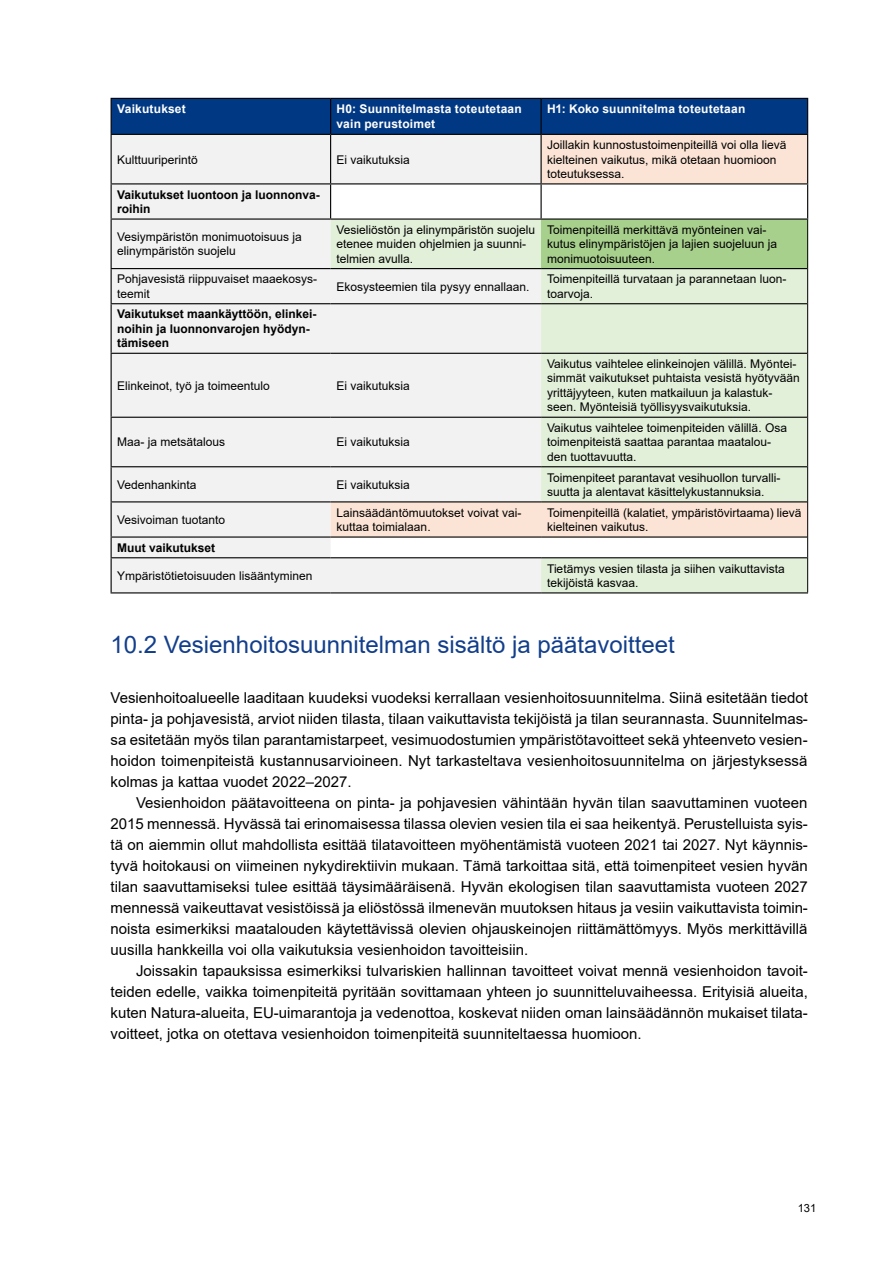
<style>
.page{position:relative;width:893px;height:1263px;background:#fff}
.page>*{position:absolute;margin:0;border:0;box-sizing:border-box;transform-origin:0 0}
.OTS_2{font:24px "Arial";color:#123e8b}
.Leipis{font:15px/21px "Arial";color:#000;text-align:justify}
.Leipis_eka_kpl{font:15px/21px "Arial";color:#000;text-align:justify}
.Taulukko_vasen{font:12px/14.4px "Arial";color:#000}
.Taulukko_vasen-2{font:700 12px/14.4px "Arial";color:#000}
.Taulukko_otsikko_val{font:700 12px/14.4px "Arial";letter-spacing:.015em;color:#fff}
.t1{font:11.25px "Arial";color:#000}
</style>
<div class="page">
<div style="left:112px;top:99px;width:695px;height:35px;background:#003883"></div>
<div style="left:112px;top:135px;width:219px;height:457px;background:#f2f2f2"></div>
<svg style="left:331px;top:135px;width:476px;height:83px"></svg>
<svg style="left:331px;top:220px;width:476px;height:372px;fill:#e2efd9"></svg>
<div style="left:541px;top:219px;width:267px;height:50px;background:#a8d08d"></div>
<hr style="left:111px;top:99px;width:1px;height:35px;background:#000">
<hr style="left:111px;top:98px;width:220px;height:1px;background:#000">
<hr style="left:331px;top:98px;width:210px;height:1px;background:#000">
<hr style="left:541px;top:98px;width:267px;height:1px;background:#000">
<hr style="left:330px;top:99px;width:1px;height:35px;background:#000">
<hr style="left:541px;top:99px;width:1px;height:35px;background:#000">
<hr style="left:807px;top:99px;width:1px;height:35px;background:#000">
<hr style="left:111px;top:135px;width:1px;height:48px;background:#000">
<hr style="left:111px;top:184px;width:1px;height:34px;background:#000">
<hr style="left:111px;top:220px;width:1px;height:48px;background:#000">
<hr style="left:330px;top:135px;width:1px;height:48px;background:#000">
<hr style="left:541px;top:135px;width:1px;height:48px;background:#000">
<hr style="left:807px;top:135px;width:1px;height:48px;background:#000">
<hr style="left:330px;top:184px;width:1px;height:34px;background:#000">
<hr style="left:541px;top:184px;width:1px;height:34px;background:#000">
<hr style="left:807px;top:184px;width:1px;height:34px;background:#000">
<hr style="left:807px;top:220px;width:1px;height:49px;background:#000">
<hr style="left:111px;top:269px;width:1px;height:34px;background:#000">
<hr style="left:807px;top:269px;width:1px;height:35px;background:#000">
<hr style="left:111px;top:304px;width:1px;height:49px;background:#000">
<hr style="left:807px;top:304px;width:1px;height:49px;background:#000">
<hr style="left:111px;top:354px;width:1px;height:63px;background:#000">
<hr style="left:807px;top:353px;width:1px;height:64px;background:#000">
<hr style="left:111px;top:418px;width:1px;height:48px;background:#000">
<hr style="left:807px;top:417px;width:1px;height:50px;background:#000">
<hr style="left:111px;top:467px;width:1px;height:34px;background:#000">
<hr style="left:807px;top:467px;width:1px;height:35px;background:#000">
<hr style="left:111px;top:502px;width:1px;height:34px;background:#000">
<hr style="left:807px;top:502px;width:1px;height:35px;background:#000">
<svg style="left:111px;top:538px;width:1px;height:19px"></svg>
<svg style="left:807px;top:537px;width:1px;height:21px"></svg>
<hr style="left:111px;top:558px;width:1px;height:34px;background:#000">
<hr style="left:111px;top:134px;width:220px;height:1px;background:#000">
<hr style="left:331px;top:134px;width:210px;height:1px;background:#000">
<hr style="left:541px;top:134px;width:267px;height:1px;background:#000">
<hr style="left:111px;top:183px;width:220px;height:1px;background:#000">
<hr style="left:331px;top:183px;width:210px;height:1px;background:#000">
<hr style="left:541px;top:183px;width:267px;height:1px;background:#000">
<hr style="left:111px;top:218px;width:220px;height:2px;background:#000">
<hr style="left:331px;top:218px;width:210px;height:2px;background:#000">
<hr style="left:541px;top:218px;width:267px;height:2px;background:#000">
<hr style="left:111px;top:268px;width:220px;height:1px;background:#000">
<hr style="left:331px;top:268px;width:210px;height:1px;background:#000">
<hr style="left:541px;top:268px;width:266px;height:1px;background:#000">
<hr style="left:111px;top:303px;width:220px;height:1px;background:#000">
<hr style="left:331px;top:303px;width:210px;height:1px;background:#000">
<hr style="left:541px;top:303px;width:266px;height:1px;background:#000">
<hr style="left:111px;top:353px;width:220px;height:1px;background:#000">
<hr style="left:331px;top:353px;width:210px;height:1px;background:#000">
<hr style="left:541px;top:353px;width:266px;height:1px;background:#000">
<hr style="left:111px;top:417px;width:220px;height:1px;background:#000">
<hr style="left:331px;top:417px;width:210px;height:1px;background:#000">
<hr style="left:541px;top:417px;width:266px;height:1px;background:#000">
<hr style="left:111px;top:466px;width:220px;height:1px;background:#000">
<hr style="left:331px;top:466px;width:210px;height:1px;background:#000">
<hr style="left:541px;top:466px;width:266px;height:1px;background:#000">
<hr style="left:111px;top:501px;width:220px;height:1px;background:#000">
<hr style="left:331px;top:501px;width:210px;height:1px;background:#000">
<hr style="left:541px;top:501px;width:266px;height:1px;background:#000">
<hr style="left:111px;top:536px;width:220px;height:2px;background:#000">
<hr style="left:331px;top:536px;width:210px;height:2px;background:#000">
<hr style="left:541px;top:536px;width:266px;height:2px;background:#000">
<hr style="left:111px;top:557px;width:220px;height:1px;background:#000">
<hr style="left:331px;top:557px;width:210px;height:1px;background:#000">
<hr style="left:541px;top:557px;width:266px;height:1px;background:#000">
<hr style="left:111px;top:592px;width:220px;height:1px;background:#000">
<hr style="left:331px;top:592px;width:210px;height:1px;background:#000">
<hr style="left:541px;top:592px;width:267px;height:1px;background:#000">
<hr style="left:807px;top:558px;width:1px;height:34px;background:#000">
<p class="Taulukko_otsikko_val" style="left:117px;top:102px;width:70px">Vaikutukset</p>
<p class="Taulukko_otsikko_val" style="left:337px;top:102px;width:187px">H0: Suunnitelmasta toteutetaan vain perustoimet</p>
<p class="Taulukko_otsikko_val" style="left:547px;top:102px;width:200px">H1: Koko suunnitelma toteutetaan</p>
<p class="Taulukko_vasen" style="left:117px;top:152px;width:82px">Kulttuuriperintö</p>
<p class="Taulukko_vasen" style="left:337px;top:152px;width:75px">Ei vaikutuksia</p>
<p class="Taulukko_vasen" style="left:547px;top:138px;width:241px">Joillakin kunnostustoimenpiteillä voi olla lievä kielteinen vaikutus, mikä otetaan huomioon toteutuksessa.</p>
<p class="Taulukko_vasen-2" style="left:117px;top:187px;width:204px">Vaikutukset luontoon ja luonnonva&shy;roihin</p>
<p class="Taulukko_vasen" style="left:117px;top:229px;width:186px">Vesiympäristön monimuotoisuus ja elinympäristön suojelu</p>
<p class="Taulukko_vasen" style="left:337px;top:222px;width:200px">Vesieliöstön ja elinympäristön suojelu etenee muiden ohjelmien ja suunni&shy;telmien avulla.</p>
<p class="Taulukko_vasen" style="left:547px;top:222px;width:232px">Toimenpiteillä merkittävä myönteinen vai&shy;kutus elinympäristöjen ja lajien suojeluun ja monimuotoisuuteen.</p>
<p class="Taulukko_vasen" style="left:117px;top:272px;width:202px">Pohjavesistä riippuvaiset maaekosys&shy;teemit</p>
<p class="Taulukko_vasen" style="left:337px;top:279px;width:194px">Ekosysteemien tila pysyy ennallaan.</p>
<p class="Taulukko_vasen" style="left:547px;top:272px;width:241px">Toimenpiteillä turvataan ja parannetaan luon&shy;toarvoja.</p>
<p class="Taulukko_vasen-2" style="left:117px;top:307px;width:201px">Vaikutukset maankäyttöön, elinkei&shy;noihin ja luonnonvarojen hyödyn&shy;tämiseen</p>
<p class="Taulukko_vasen" style="left:117px;top:378px;width:154px">Elinkeinot, työ ja toimeentulo</p>
<p class="Taulukko_vasen" style="left:337px;top:378px;width:75px">Ei vaikutuksia</p>
<p class="Taulukko_vasen" style="left:547px;top:356px;width:254px">Vaikutus vaihtelee elinkeinojen välillä. Myöntei&shy;simmät vaikutukset puhtaista vesistä hyötyvään yrittäjyyteen, kuten matkailuun ja kalastuk&shy;seen. Myönteisiä työllisyysvaikutuksia.</p>
<p class="Taulukko_vasen" style="left:117px;top:435px;width:110px">Maa- ja metsätalous</p>
<p class="Taulukko_vasen" style="left:337px;top:435px;width:75px">Ei vaikutuksia</p>
<p class="Taulukko_vasen" style="left:547px;top:420px;width:241px">Vaikutus vaihtelee toimenpiteiden välillä. Osa toimenpiteistä saattaa parantaa maatalou&shy;den tuottavuutta.</p>
<p class="Taulukko_vasen" style="left:117px;top:477px;width:81px">Vedenhankinta</p>
<p class="Taulukko_vasen" style="left:337px;top:477px;width:75px">Ei vaikutuksia</p>
<p class="Taulukko_vasen" style="left:547px;top:470px;width:235px">Toimenpiteet parantavat vesihuollon turvalli&shy;suutta ja alentavat käsittelykustannuksia.</p>
<p class="Taulukko_vasen" style="left:117px;top:512px;width:110px">Vesivoiman tuotanto</p>
<p class="Taulukko_vasen" style="left:337px;top:505px;width:186px">Lainsäädäntömuutokset voivat vai&shy;kuttaa toimialaan.</p>
<p class="Taulukko_vasen" style="left:547px;top:505px;width:256px">Toimenpiteillä (kalatiet, ympäristövirtaama) lievä kielteinen vaikutus.</p>
<p class="Taulukko_vasen-2" style="left:117px;top:540px;width:100px">Muut vaikutukset</p>
<p class="Taulukko_vasen" style="left:117px;top:568px;width:197px">Ympäristötietoisuuden lisääntyminen</p>
<p class="Taulukko_vasen" style="left:547px;top:561px;width:239px">Tietämys vesien tilasta ja siihen vaikuttavista tekijöistä kasvaa.</p>
<h2 class="OTS_2" style="left:111px;top:628px;width:566px">10.2 Vesienhoitosuunnitelman sisältö ja päätavoitteet</h2>
<p class="Leipis_eka_kpl" style="left:111px;top:687px;width:699px">Vesienhoitoalueelle laaditaan kuudeksi vuodeksi kerrallaan vesienhoitosuunnitelma. Siinä esitetään tiedot pinta- ja pohjavesistä, arviot niiden tilasta, tilaan vaikuttavista tekijöistä ja tilan seurannasta. Suunnitelmas&shy;sa esitetään myös tilan parantamistarpeet, vesimuodostumien ympäristötavoitteet sekä yhteenveto vesien&shy;hoidon toimenpiteistä kustannusarvioineen. Nyt tarkasteltava vesienhoitosuunnitelma on järjestyksessä kolmas ja kattaa vuodet 2022–2027.</p>
<p class="Leipis" style="left:111px;top:792px;width:699px;text-indent:26px">Vesienhoidon päätavoitteena on pinta- ja pohjavesien vähintään hyvän tilan saavuttaminen vuoteen 2015 mennessä. Hyvässä tai erinomaisessa tilassa olevien vesien tila ei saa heikentyä. Perustelluista syis&shy;tä on aiemmin ollut mahdollista esittää tilatavoitteen myöhentämistä vuoteen 2021 tai 2027. Nyt käynnis&shy;tyvä hoitokausi on viimeinen nykydirektiivin mukaan. Tämä tarkoittaa sitä, että toimenpiteet vesien hyvän tilan saavuttamiseksi tulee esittää täysimääräisenä. Hyvän ekologisen tilan saavuttamista vuoteen 2027 mennessä vaikeuttavat vesistöissä ja eliöstössä ilmenevän muutoksen hitaus ja vesiin vaikuttavista toimin&shy;noista esimerkiksi maatalouden käytettävissä olevien ohjauskeinojen riittämättömyys. Myös merkittävillä uusilla hankkeilla voi olla vaikutuksia vesienhoidon tavoitteisiin.</p>
<p class="Leipis" style="left:111px;top:960px;width:699px;text-indent:25px">Joissakin tapauksissa esimerkiksi tulvariskien hallinnan tavoitteet voivat mennä vesienhoidon tavoit&shy;teiden edelle, vaikka toimenpiteitä pyritään sovittamaan yhteen jo suunnitteluvaiheessa. Erityisiä alueita, kuten Natura-alueita, EU-uimarantoja ja vedenottoa, koskevat niiden oman lainsäädännön mukaiset tilata&shy;voitteet, jotka on otettava vesienhoidon toimenpiteitä suunniteltaessa huomioon.</p>
<p class="t1" style="left:798px;top:1200px;width:20px">131</p>
</div>
